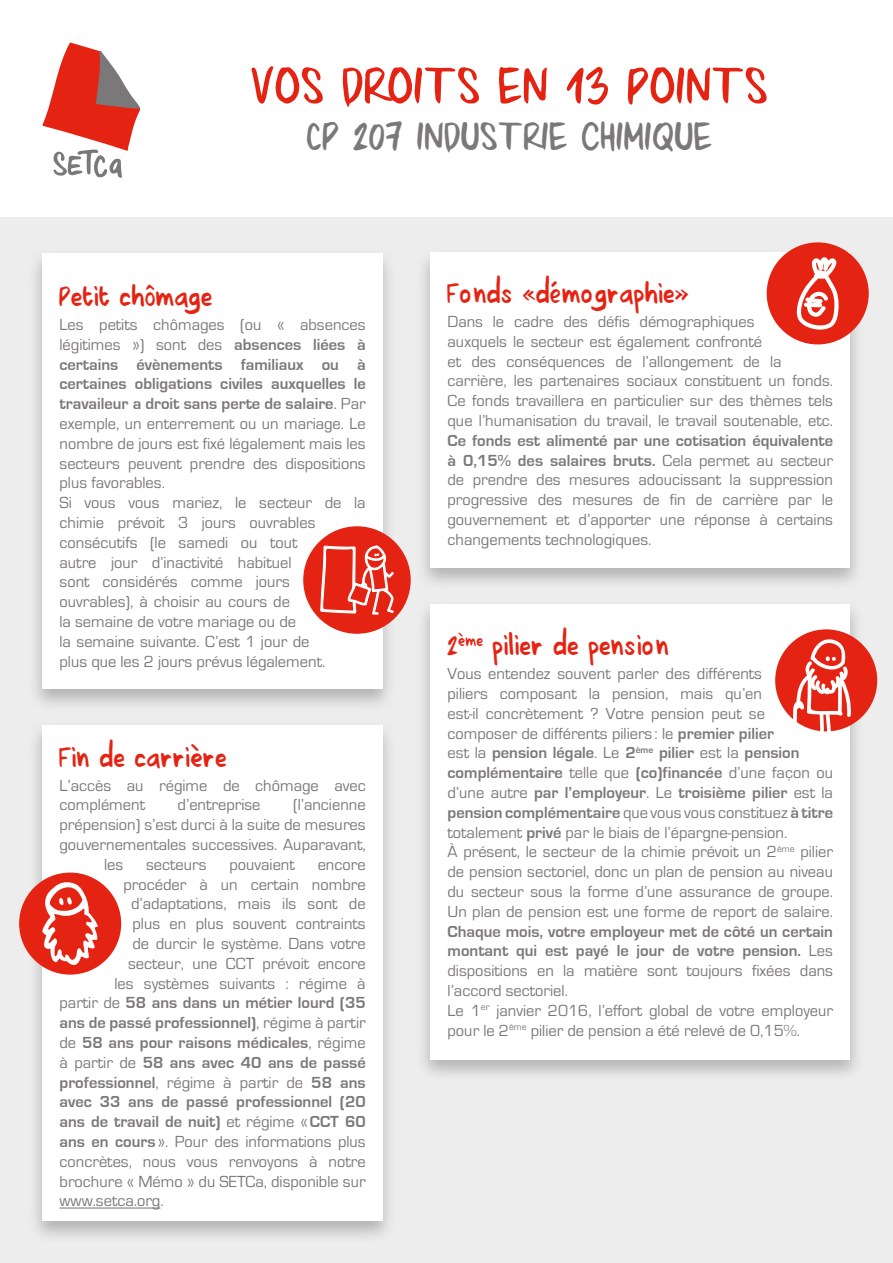
<style>
.page{position:relative;width:893px;height:1263px;background:#fff}
.page>*{position:absolute;margin:0;border:0;box-sizing:border-box;transform-origin:0 0}
.t1{font:51px "C2015 Text";color:#e42313}
.t2{font:39px "C2015 Text";color:#7b7879}
.t3{font:27px "ESSV2016 Text";color:#e42313}
.t4{font:16.5px/19.8px "Eurostile";color:#7b7879}
.t5{font:700 16.5px "Eurostile";color:#7b7879}
.s1{font-weight:700}
.s2{font-weight:400}
</style>
<div class="page">
<div style="left:0;top:218px;width:893px;height:1045px;background:#ededed"></div>
<div style="left:28px;top:719px;width:369px;height:524px;background:#7b7879;opacity:.5"></div>
<div style="left:43px;top:725px;width:340px;height:495px;background:#fff"></div>
<hr style="left:60px;top:1207px;width:100px;height:1px;background:#7b7879">
<div style="left:416px;top:247px;width:448px;height:344px;background:#7b7879;opacity:.5"></div>
<div style="left:431px;top:253px;width:419px;height:315px;background:#fff"></div>
<div style="left:19px;top:872px;width:102px;height:103px;background:#e42313;border-radius:50%"></div>
<svg style="left:42px;top:882px;width:56px;height:83px"></svg>
<div style="left:767px;top:242px;width:102px;height:102px;background:#e42313;border-radius:50%"></div>
<div style="left:28px;top:247px;width:369px;height:465px;background:#7b7879;opacity:.5"></div>
<div style="left:43px;top:253px;width:340px;height:435px;background:#fff"></div>
<svg style="left:42px;top:42px;width:98px;height:136px"></svg>
<div style="left:303px;top:526px;width:108px;height:108px;background:#e42313;border-radius:50%"></div>
<svg style="left:320px;top:309px;width:75px;height:306px"></svg>
<div style="left:416px;top:598px;width:448px;height:485px;background:#7b7879;opacity:.5"></div>
<div style="left:431px;top:604px;width:419px;height:455px;background:#fff"></div>
<div style="left:775px;top:629px;width:102px;height:102px;background:#e42313;border-radius:50%"></div>
<svg style="left:792px;top:638px;width:59px;height:105px"></svg>
<svg style="left:797px;top:257px;width:42px;height:73px"></svg>
<h1 class="t1" style="left:251px;top:45px;width:519px">VOS DROITS EN 13 POINTS</h1>
<h2 class="t2" style="left:307px;top:106px;width:408px">CP 207 INDUSTRIE CHIMIQUE</h2>
<h3 class="t3" style="left:60px;top:275px;width:155px">Petit chômage</h3>
<p class="t4" style="left:60px;top:315px;width:308px">Les petits chômages (ou « absences légitimes ») sont des <span class="s1">absences liées à certains évènements familiaux ou à certaines obligations civiles auxquelles le travaileur a droit sans perte de salaire</span>. Par exemple, un enterrement ou un mariage. Le nombre de jours est fixé légalement mais les secteurs peuvent prendre des dispositions plus favorables.<br>Si vous vous mariez, le secteur de la chimie prévoit 3 jours ouvrables consécutifs (le samedi ou tout<br>autre jour d’inactivité habituel<br>sont considérés comme jours ouvrables), à choisir au cours de<br>la semaine de votre mariage ou de<br>la semaine suivante. C’est 1 jour de<br>plus que les 2 jours prévus légalement.</p>
<h3 class="t3" style="left:60px;top:736px;width:169px">Fin de carrière</h3>
<p class="t4" style="left:60px;top:775px;width:308px">L’accès au régime de chômage avec complément</p>
<p class="t4" style="left:178px;top:795px;width:84px">d’entreprise</p>
<p class="t4" style="left:293px;top:795px;width:74px">(l’ancienne</p>
<p class="t4" style="left:60px;top:815px;width:308px">prépension) s’est durci à la suite de mesures</p>
<p class="t4" style="left:60px;top:835px;width:308px">gouvernementales successives. Auparavant,</p>
<p class="t4" style="left:104px;top:855px;width:21px">les</p>
<p class="t4" style="left:146px;top:855px;width:62px">secteurs</p>
<p class="t4" style="left:229px;top:855px;width:67px">pouvaient</p>
<p class="t4" style="left:318px;top:855px;width:49px">encore</p>
<p class="t4" style="left:124px;top:874px;width:244px">procéder à un certain nombre</p>
<p class="t4" style="left:131px;top:894px;width:236px">d’adaptations, mais ils sont de</p>
<p class="t4" style="left:133px;top:914px;width:235px">plus en plus souvent contraints</p>
<p class="t4" style="left:133px;top:934px;width:235px">de durcir le système. Dans votre</p>
<p class="t4" style="left:128px;top:954px;width:239px">secteur, une CCT prévoit encore</p>
<p class="t4" style="left:115px;top:973px;width:253px">les systèmes suivants : régime à</p>
<p class="t5" style="left:60px;top:994px;width:308px"><span class="s2">partir de</span> 58 ans dans un métier lourd (35</p>
<p class="t5" style="left:60px;top:1014px;width:308px">ans de passé professionnel)<span class="s2">, régime à partir</span></p>
<p class="t5" style="left:60px;top:1033px;width:308px"><span class="s2">de</span> 58 ans pour raisons médicales<span class="s2">, régime</span></p>
<p class="t5" style="left:60px;top:1053px;width:308px"><span class="s2">à partir de</span> 58 ans avec 40 ans de passé</p>
<p class="t5" style="left:60px;top:1073px;width:308px">professionnel<span class="s2">, régime à partir de</span> 58 ans</p>
<p class="t5" style="left:60px;top:1093px;width:308px">avec 33 ans de passé professionnel (20</p>
<p class="t5" style="left:60px;top:1113px;width:308px">ans de travail de nuit) <span class="s2">et régime «</span>CCT 60</p>
<p class="t4" style="left:60px;top:1132px;width:308px"><span class="s1">ans en cours</span> ». Pour des informations plus</p>
<p class="t4" style="left:60px;top:1152px;width:308px">concrètes, nous vous renvoyons à notre</p>
<p class="t4" style="left:60px;top:1171px;width:308px">brochure « Mémo » du SETCa, disponible sur</p>
<p class="t4" style="left:60px;top:1191px;width:106px">www.setca.org.</p>
<h3 class="t3" style="left:448px;top:272px;width:244px">Fonds «démographie»</h3>
<p class="t4" style="left:448px;top:312px;width:387px">Dans le cadre des défis démographiques<br>auxquels le secteur est également confronté<br>et des conséquences de l’allongement de la carrière, les partenaires sociaux constituent un fonds.<br>Ce fonds travaillera en particulier sur des thèmes tels que l’humanisation du travail, le travail soutenable, etc.</p>
<p class="t4" style="left:448px;top:431px;width:387px;text-align:justify"><span class="s1">Ce fonds est alimenté par une cotisation équivalente à 0,15% des salaires bruts.</span> Cela permet au secteur de prendre des mesures adoucissant la suppression progressive des mesures de fin de carrière par le gouvernement et d’apporter une réponse à certains changements technologiques.</p>
<h3 class="t3" style="left:448px;top:624px;width:224px">2<sup>ème</sup> pilier de pension</h3>
<p class="t4" style="left:448px;top:664px;width:387px">Vous entendez souvent parler des différents<br>piliers composant la pension, mais qu’en<br>est-il concrètement ? Votre pension peut se composer de différents piliers : le <span class="s1">premier pilier<br></span>est la <span class="s1">pension légale</span>. Le <span class="s1">2</span><sup>ème</sup> <span class="s1">pilier</span> est la <span class="s1">pension complémentaire</span> telle que <span class="s1">(co)financée</span> d’une façon ou d’une autre <span class="s1">par l’employeur</span>. Le <span class="s1">troisième pilier</span> est la <span class="s1">pension complémentaire</span> que vous vous constituez <span class="s1">à titre </span>totalement <span class="s1">privé</span> par le biais de l’épargne-pension.<br>À présent, le secteur de la chimie prévoit un 2<sup>ème</sup> pilier de pension sectoriel, donc un plan de pension au niveau du secteur sous la forme d’une assurance de groupe.<br>Un plan de pension est une forme de report de salaire.</p>
<p class="t4" style="left:448px;top:922px;width:387px"><span class="s1">Chaque mois, votre employeur met de côté un certain montant qui est payé le jour de votre pension.</span> Les dispositions en la matière sont toujours fixées dans l’accord sectoriel.<br>Le 1<sup>er</sup> janvier 2016, l’effort global de votre employeur pour le 2<sup>ème</sup> pilier de pension a été relevé de 0,15%.</p>
</div>
